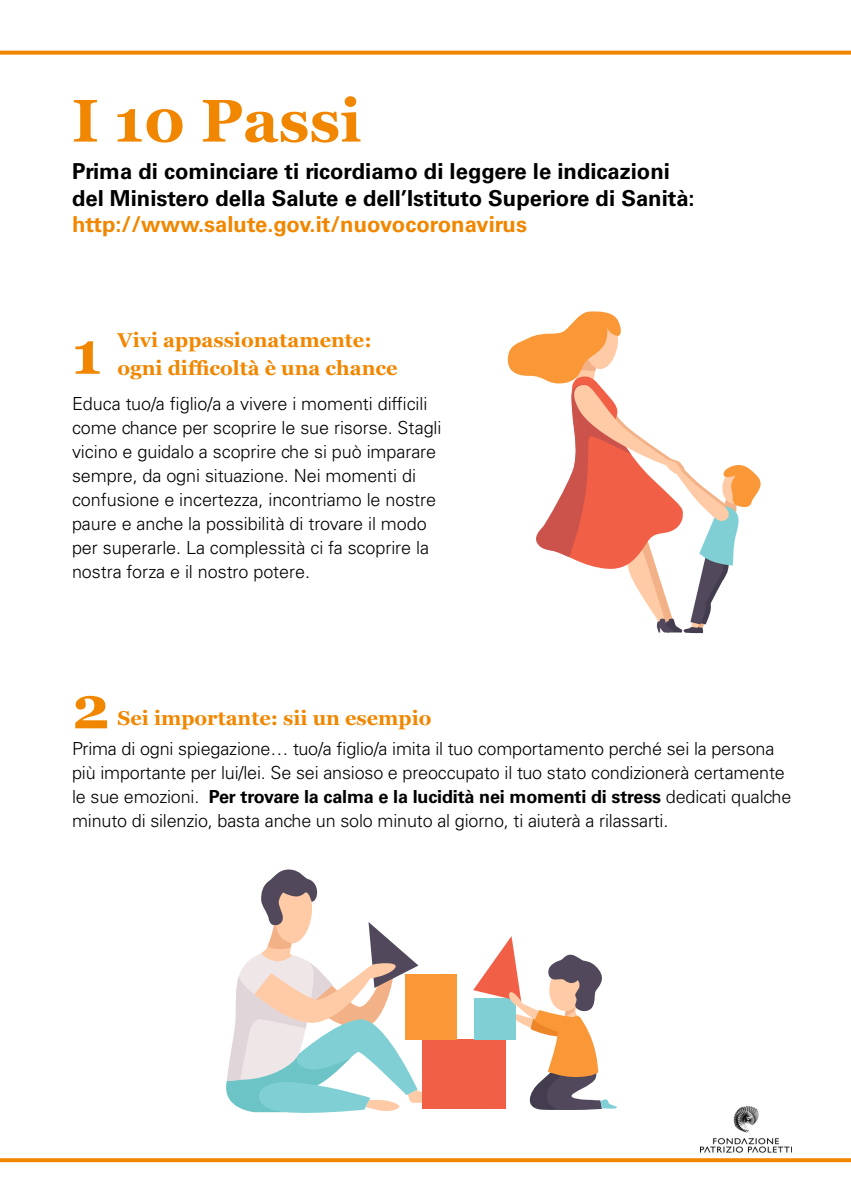
<style>
.page{position:relative;width:851px;height:1191px;background:#fff}
.page>*{position:absolute;margin:0;border:0;box-sizing:border-box;transform-origin:0 0}
.t1{font:700 60px "Georgia";color:#f18700}
.t2{font:700 22px/26.4px "Univers LT Std";color:#000}
.t3{font:700 22px "Univers LT Std";color:#f18700}
.t4{font:700 20px/28px "Georgia";color:#f18700}
.t5{font:300 18px/24px "Univers LT Std";letter-spacing:-.005em;color:#000}
.s1{font-weight:700}
</style>
<div class="page">
<svg style="left:0;top:1158px;width:850px;height:4px;background:#f18d0d"></svg>
<svg style="left:0;top:51px;width:850px;height:4px;background:#f29116"></svg>
<img style="left:700px;top:1106px;width:90px;height:47px">
<div style="left:422px;top:1039px;width:83px;height:70px;background:#f15f46"></div>
<div style="left:405px;top:974px;width:51px;height:65px;background:#fa9837"></div>
<svg style="left:226px;top:869px;width:216px;height:244px"></svg>
<svg style="left:473px;top:936px;width:144px;height:174px"></svg>
<svg style="left:507px;top:311px;width:254px;height:322px"></svg>
<h1 class="t1" style="left:72px;top:76px;width:291px">I 10 Passi</h1>
<p class="t2" style="left:72px;top:158px;width:624px">Prima di cominciare ti ricordiamo di leggere le indicazioni del Ministero della Salute e dell’Istituto Superiore di Sanità:</p>
<p class="t3" style="left:72px;top:211px;width:456px">http://www.salute.gov.it/nuovocoronavirus</p>
<h1 class="t1" style="left:72px;top:308px;width:31px">1</h1>
<p class="t4" style="left:117px;top:325px;width:282px">Vivi appassionatamente: ogni difficoltà è una chance</p>
<p class="t5" style="left:72px;top:392px;width:371px">Educa tuo/a figlio/a a vivere i momenti difficili come chance per scoprire le sue risorse. Stagli vicino e guidalo a scoprire che si può imparare sempre, da ogni situazione. Nei momenti di confusione e incertezza, incontriamo le nostre paure e anche la possibilità di trovare il modo per superarle. La complessità ci fa scoprire la nostra forza e il nostro potere.</p>
<h1 class="t1" style="left:72px;top:662px;width:39px">2</h1>
<p class="t4" style="left:117px;top:703px;width:315px">Sei importante: sii un esempio</p>
<p class="t5" style="left:72px;top:737px;width:720px">Prima di ogni spiegazione… tuo/a figlio/a imita il tuo comportamento perché sei la persona più importante per lui/lei. Se sei ansioso e preoccupato il tuo stato condizionerà certamente le sue emozioni. <span class="s1">Per trovare la calma e la lucidità nei momenti di stress</span> dedicati qualche minuto di silenzio, basta anche un solo minuto al giorno, ti aiuterà a rilassarti.</p>
</div>
